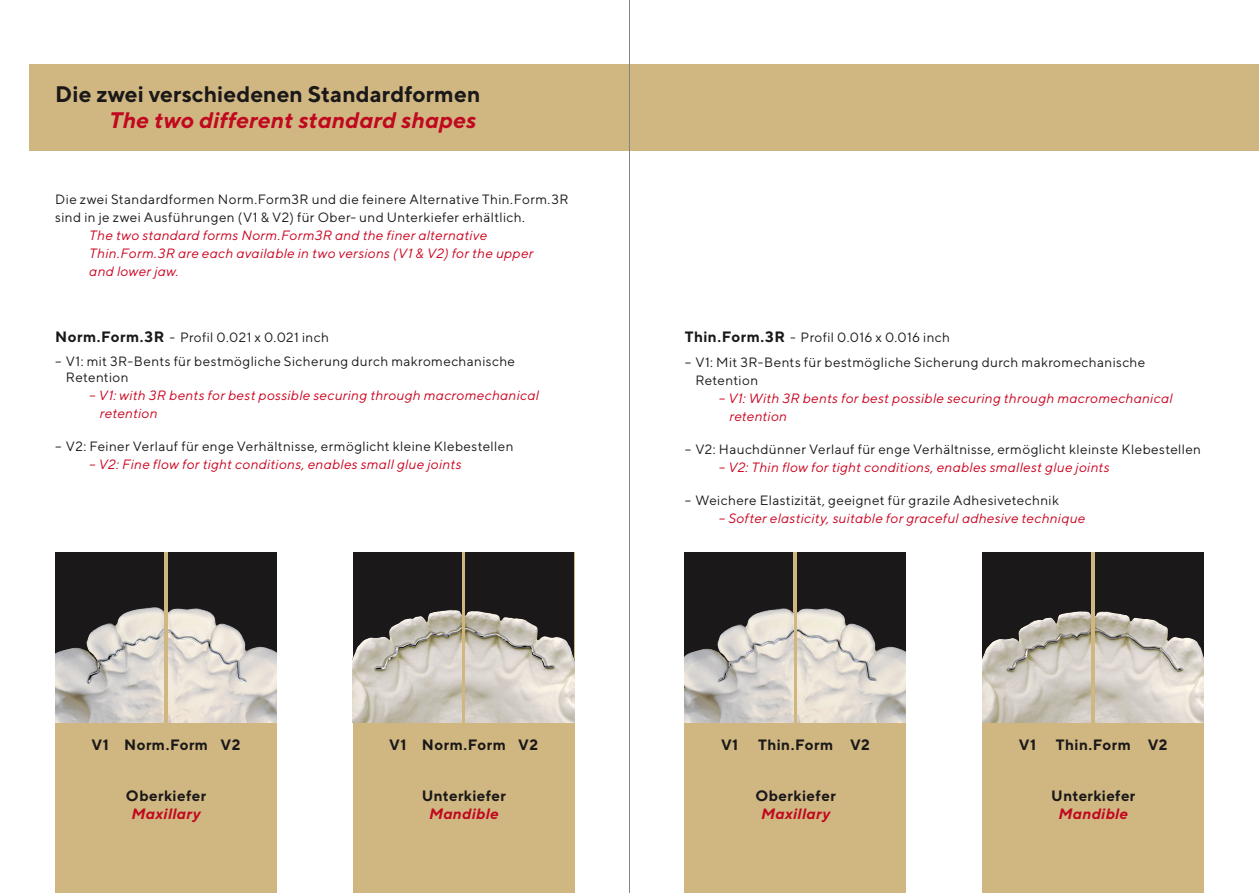
<style>
.page{position:relative;width:1259px;height:893px;background:#fff}
.page>*{position:absolute;margin:0;border:0;box-sizing:border-box;transform-origin:0 0}
.t1{font:700 22.5px "TT Norms";color:#1a1818}
.t2{font:italic 700 22.5px "TT Norms";letter-spacing:.005em;color:#c0081f}
.t3{font:700 15px "TT Norms";letter-spacing:.025em;color:#1a1818}
.t4{font:italic 700 15px "TT Norms";letter-spacing:.02em;color:#c0081f}
.t5{font:13.5px/18px "TT Norms";letter-spacing:.025em;color:#1a1818}
.t6{font:italic 13.5px/18px "TT Norms";letter-spacing:.025em;color:#ca001e}
.s1{font-weight:700;font-size:15px}
</style>
<div class="page">
<div style="left:30px;top:64px;width:1229px;height:86px;background:#d0b782"></div>
<div style="left:685px;top:553px;width:221px;height:340px;background:#d0b782"></div>
<div style="left:55px;top:553px;width:221px;height:340px;background:#d0b782"></div>
<div style="left:982px;top:553px;width:221px;height:340px;background:#d0b782"></div>
<div style="left:353px;top:553px;width:221px;height:340px;background:#d0b782"></div>
<img style="left:1095px;top:553px;width:108px;height:170px">
<img style="left:982px;top:553px;width:109px;height:170px">
<img style="left:684px;top:553px;width:109px;height:170px">
<img style="left:797px;top:553px;width:109px;height:170px">
<img style="left:55px;top:553px;width:109px;height:170px">
<img style="left:168px;top:553px;width:108px;height:170px">
<img style="left:466px;top:553px;width:108px;height:170px">
<img style="left:353px;top:553px;width:108px;height:170px">
<hr style="left:629px;top:0;width:1px;height:893px;background:#818386">
<h1 class="t1" style="left:55px;top:80px;width:426px">Die zwei verschiedenen Standardformen</h1>
<h1 class="t2" style="left:109px;top:106px;width:368px">The two different standard shapes</h1>
<p class="t5" style="left:55px;top:190px;width:515px">Die zwei Standardformen Norm.Form3R und die feinere Alternative Thin.Form.3R sind in je zwei Ausführungen (V1 &amp; V2) für Ober- und Unterkiefer erhältlich.</p>
<p class="t6" style="left:89px;top:226px;width:446px">The two standard forms Norm.Form3R and the finer alternative<br>Thin.Form.3R are each available in two versions (V1 &amp; V2) for the upper and lower jaw.</p>
<p class="t5" style="left:55px;top:328px;width:275px"><span class="s1">Norm.Form.3R</span> - Profil 0.021 x 0.021 inch</p>
<p class="t5" style="left:66px;top:353px;width:451px;line-height:16.5px;text-indent:-11px">– V1: mit 3R-Bents für bestmögliche Sicherung durch makromechanische<br>Retention</p>
<p class="t6" style="left:100px;top:386px;width:440px;text-indent:-11px">– V1: with 3R bents for best possible securing through macromechanical retention</p>
<p class="t5" style="left:55px;top:437px;width:460px">– V2: Feiner Verlauf für enge Verhältnisse, ermöglicht kleine Klebestellen</p>
<p class="t6" style="left:89px;top:455px;width:374px">– V2: Fine flow for tight conditions, enables small glue joints</p>
<p class="t5" style="left:685px;top:328px;width:267px"><span class="s1">Thin.Form.3R</span> - Profil 0.016 x 0.016 inch</p>
<p class="t5" style="left:695px;top:353px;width:451px;text-indent:-11px">– V1: Mit 3R-Bents für bestmögliche Sicherung durch makromechanische<br>Retention</p>
<p class="t6" style="left:729px;top:389px;width:445px;text-indent:-11px">– V1: With 3R bents for best possible securing through macromechanical retention</p>
<p class="t5" style="left:685px;top:440px;width:518px">– V2: Hauchdünner Verlauf für enge Verhältnisse, ermöglicht kleinste Klebestellen</p>
<p class="t6" style="left:719px;top:458px;width:392px">– V2: Thin flow for tight conditions, enables smallest glue joints</p>
<p class="t5" style="left:685px;top:491px;width:375px">– Weichere Elastizität, geeignet für grazile Adhesivetechnik</p>
<p class="t6" style="left:719px;top:509px;width:368px">– Softer elasticity, suitable for graceful adhesive technique</p>
<p class="t3" style="left:91px;top:735px;width:150px">V1 Norm.Form V2</p>
<p class="t3" style="left:721px;top:735px;width:19px">V1</p>
<p class="t3" style="left:758px;top:735px;width:113px">Thin.Form V2</p>
<p class="t3" style="left:389px;top:735px;width:150px">V1 Norm.Form V2</p>
<p class="t3" style="left:1018px;top:735px;width:19px">V1</p>
<p class="t3" style="left:1056px;top:735px;width:113px">Thin.Form V2</p>
<p class="t3" style="left:126px;top:786px;width:82px">Oberkiefer</p>
<p class="t4" style="left:132px;top:804px;width:71px">Maxillary</p>
<p class="t3" style="left:422px;top:786px;width:86px">Unterkiefer</p>
<p class="t4" style="left:429px;top:804px;width:71px">Mandible</p>
<p class="t3" style="left:755px;top:786px;width:82px">Oberkiefer</p>
<p class="t4" style="left:761px;top:804px;width:71px">Maxillary</p>
<p class="t3" style="left:1051px;top:786px;width:86px">Unterkiefer</p>
<p class="t4" style="left:1058px;top:804px;width:71px">Mandible</p>
</div>
